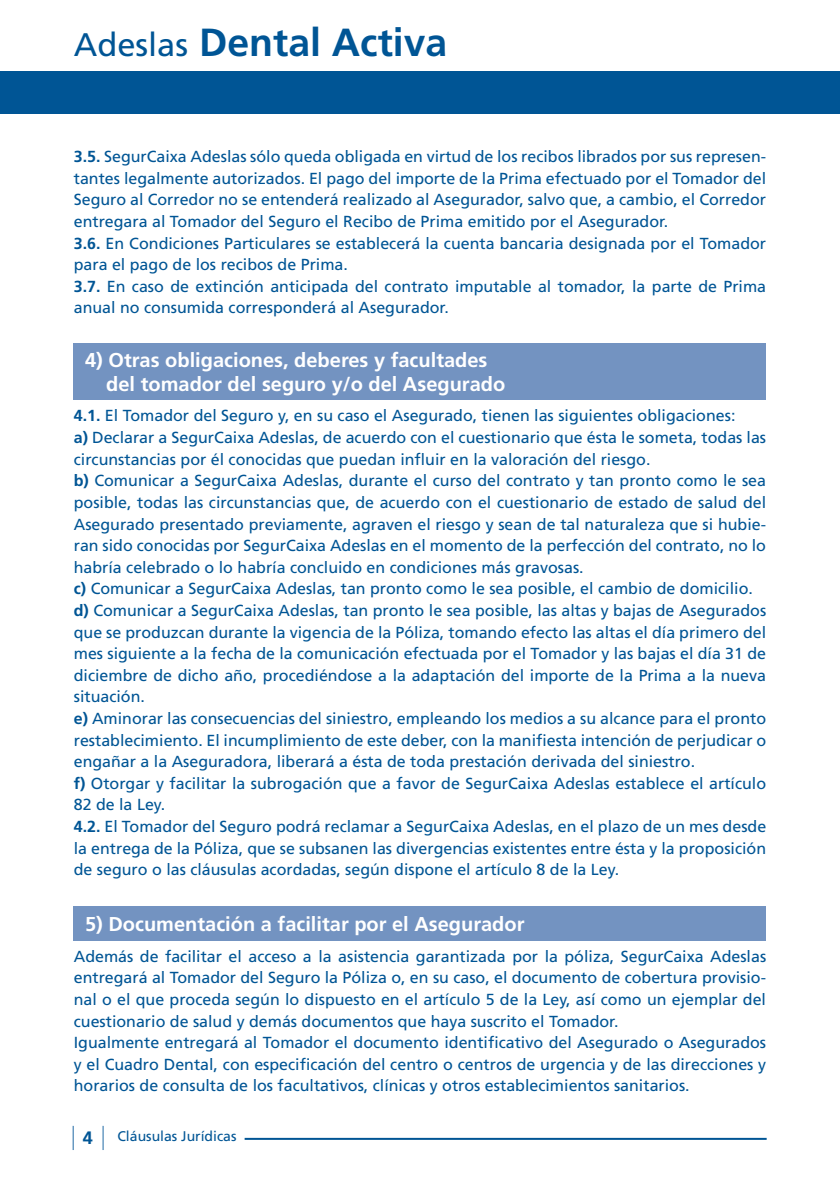
<style>
.page{position:relative;width:840px;height:1191px;background:#fff}
.page>*{position:absolute;margin:0;border:0;box-sizing:border-box;transform-origin:0 0}
.t1{font:700 39.2px "Frutiger";color:#005595}
.t2{font:700 20px/24px "Frutiger";color:#fff}
.t3{font:700 18px "Frutiger";color:#005595}
.t4{font:16px/21.6px "Frutiger";color:#005595}
.t5{font:14px "Frutiger";color:#005595}
.s1{font-weight:400;font-size:32.6px}
.s2{font-weight:700}
</style>
<div class="page">
<div style="left:0;top:71px;width:839px;height:43px;background:#005595"></div>
<hr style="left:244px;top:1137px;width:522px;height:2px;background:#005595">
<svg style="left:102px;top:1125px;width:1px;height:25px"></svg>
<svg style="left:73px;top:1125px;width:1px;height:25px"></svg>
<div style="left:74px;top:343px;width:691px;height:57px;background:#7393c1"></div>
<div style="left:74px;top:906px;width:691px;height:34px;background:#7393c1"></div>
<h1 class="t1" style="left:74px;top:20px;width:375px"><span class="s1">Adeslas</span> Dental Activa</h1>
<p class="t4" style="left:74px;top:146px;width:693px"><span class="s2">3.5.</span> SegurCaixa Adeslas sólo queda obligada en virtud de los recibos librados por sus represen&shy;tantes legalmente autorizados. El pago del importe de la Prima efectuado por el Tomador del Seguro al Corredor no se entenderá realizado al Asegurador, salvo que, a cambio, el Corredor entregara al Tomador del Seguro el Recibo de Prima emitido por el Asegurador.<br><span class="s2">3.6.</span> En Condiciones Particulares se establecerá la cuenta bancaria designada por el Tomador para el pago de los recibos de Prima.<br><span class="s2">3.7.</span> En caso de extinción anticipada del contrato imputable al tomador, la parte de Prima anual no consumida corresponderá al Asegurador.</p>
<p class="t2" style="left:106px;top:348px;width:400px;text-indent:-21px">4) Otras obligaciones, deberes y facultades del tomador del seguro y/o del Asegurado</p>
<p class="t4" style="left:74px;top:405px;width:693px"><span class="s2">4.1.</span> El Tomador del Seguro y, en su caso el Asegurado, tienen las siguientes obligaciones:<br><span class="s2">a)</span> Declarar a SegurCaixa Adeslas, de acuerdo con el cuestionario que ésta le someta, todas las circunstancias por él conocidas que puedan influir en la valoración del riesgo.<br><span class="s2">b)</span> Comunicar a SegurCaixa Adeslas, durante el curso del contrato y tan pronto como le sea posible, todas las circunstancias que, de acuerdo con el cuestionario de estado de salud del Asegurado presentado previamente, agraven el riesgo y sean de tal naturaleza que si hubie&shy;ran sido conocidas por SegurCaixa Adeslas en el momento de la perfección del contrato, no lo habría celebrado o lo habría concluido en condiciones más gravosas.<br><span class="s2">c)</span> Comunicar a SegurCaixa Adeslas, tan pronto como le sea posible, el cambio de domicilio. <span class="s2">d)</span> Comunicar a SegurCaixa Adeslas, tan pronto le sea posible, las altas y bajas de Asegurados que se produzcan durante la vigencia de la Póliza, tomando efecto las altas el día primero del mes siguiente a la fecha de la comunicación efectuada por el Tomador y las bajas el día 31 de diciembre de dicho año, procediéndose a la adaptación del importe de la Prima a la nueva situación.<br><span class="s2">e)</span> Aminorar las consecuencias del siniestro, empleando los medios a su alcance para el pronto restablecimiento. El incumplimiento de este deber, con la manifiesta intención de perjudicar o engañar a la Aseguradora, liberará a ésta de toda prestación derivada del siniestro.<br><span class="s2">f)</span> Otorgar y facilitar la subrogación que a favor de SegurCaixa Adeslas establece el artículo 82 de la Ley.<br><span class="s2">4.2.</span> El Tomador del Seguro podrá reclamar a SegurCaixa Adeslas, en el plazo de un mes desde la entrega de la Póliza, que se subsanen las divergencias existentes entre ésta y la proposición de seguro o las cláusulas acordadas, según dispone el artículo 8 de la Ley.</p>
<p class="t2" style="left:85px;top:911px;width:440px">5) Documentación a facilitar por el Asegurador</p>
<p class="t4" style="left:74px;top:945px;width:693px">Además de facilitar el acceso a la asistencia garantizada por la póliza, SegurCaixa Adeslas entregará al Tomador del Seguro la Póliza o, en su caso, el documento de cobertura provisio&shy;nal o el que proceda según lo dispuesto en el artículo 5 de la Ley, así como un ejemplar del cuestionario de salud y demás documentos que haya suscrito el Tomador.<br>Igualmente entregará al Tomador el documento identificativo del Asegurado o Asegurados y el Cuadro Dental, con especificación del centro o centros de urgencia y de las direcciones y horarios de consulta de los facultativos, clínicas y otros establecimientos sanitarios.</p>
<p class="t3" style="left:83px;top:1127px;width:12px">4</p>
<p class="t5" style="left:117px;top:1127px;width:121px">Cláusulas Jurídicas</p>
</div>
